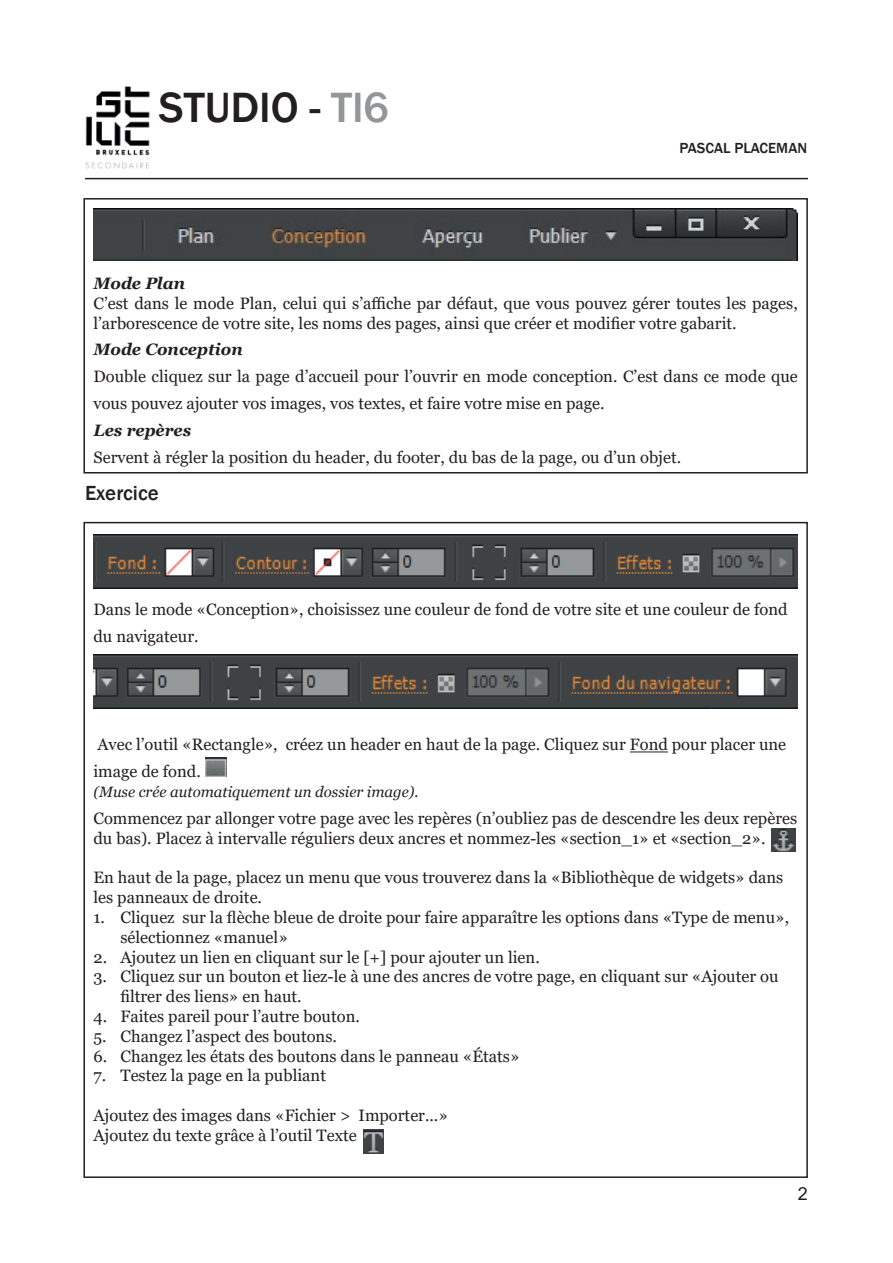
<style>
.page{position:relative;width:893px;height:1263px;background:#fff}
.page>*{position:absolute;margin:0;border:0;box-sizing:border-box;transform-origin:0 0}
.t1{font:500 43.5px "Franklin Gothic";color:#231f20}
.t2{font:500 21px "Franklin Gothic";color:#231f20}
.t3{font:18px "Arial";color:#231f20}
.t4{font:16.5px/19.8px "Georgia";color:#231f20}
.t5{font:italic 700 16.5px "Georgia";color:#231f20}
.t6{font:italic 15px "Georgia";color:#231f20}
.t7{font:500 15px "Franklin Gothic";color:#231f20}
.s1{color:#939598}
</style>
<div class="page">
<img style="left:86px;top:86px;width:64px;height:83px">
<hr style="left:85px;top:178px;width:723px;height:1px;background:#231f20">
<div style="left:83px;top:198px;width:725px;height:275px;border:2px solid #231f20"></div>
<hr style="left:630px;top:751px;width:38px;height:1px;background:#231f20">
<img style="left:93px;top:208px;width:705px;height:53px">
<img style="left:93px;top:535px;width:705px;height:54px">
<img style="left:93px;top:655px;width:705px;height:54px">
<img style="left:205px;top:758px;width:21px;height:19px">
<img style="left:772px;top:829px;width:24px;height:23px">
<img style="left:363px;top:1129px;width:21px;height:24px">
<h1 class="t1" style="left:159px;top:80px;width:232px">STUDIO - <span class="s1">TI6</span></h1>
<p class="t7" style="left:680px;top:139px;width:129px">PASCAL PLACEMAN</p>
<p class="t5" style="left:93px;top:272px;width:93px">Mode Plan</p>
<p class="t4" style="left:93px;top:293px;width:706px">C’est dans le mode Plan, celui qui s’affiche par défaut, que vous pouvez gérer toutes les pages, l’arborescence de votre site, les noms des pages, ainsi que créer et modifier votre gabarit.</p>
<p class="t5" style="left:93px;top:339px;width:151px">Mode Conception</p>
<p class="t4" style="left:93px;top:364px;width:706px;line-height:27px">Double cliquez sur la page d’accueil pour l’ouvrir en mode conception. C’est dans ce mode que vous pouvez ajouter vos images, vos textes, et faire votre mise en page.</p>
<p class="t5" style="left:93px;top:420px;width:99px">Les repères</p>
<p class="t4" style="left:93px;top:448px;width:589px">Servent à régler la position du header, du footer, du bas de la page, ou d’un objet.</p>
<p class="t2" style="left:85px;top:480px;width:75px">Exercice</p>
<p class="t4" style="left:93px;top:597px;width:696px;line-height:27px">Dans le mode «Conception», choisissez une couleur de fond de votre site et une couleur de fond du navigateur.</p>
<p class="t4" style="left:93px;top:732px;width:694px;line-height:27px">Avec l’outil «Rectangle», créez un header en haut de la page. Cliquez sur Fond pour placer une image de fond.</p>
<p class="t6" style="left:93px;top:782px;width:327px">(Muse crée automatiquement un dossier image).</p>
<p class="t4" style="left:93px;top:809px;width:705px">Commencez par allonger votre page avec les repères (n’oubliez pas de descendre les deux repères du bas). Placez à intervalle réguliers deux ancres et nommez-les «section_1» et «section_2».</p>
<p class="t4" style="left:93px;top:868px;width:691px">En haut de la page, placez un menu que vous trouverez dans la «Bibliothèque de widgets» dans les panneaux de droite.</p>
<p class="t4" style="left:120px;top:908px;width:670px;text-indent:-27px">1. Cliquez sur la flèche bleue de droite pour faire apparaître les options dans «Type de menu», sélectionnez «manuel»</p>
<p class="t4" style="left:93px;top:947px;width:448px">2. Ajoutez un lien en cliquant sur le [+] pour ajouter un lien.</p>
<p class="t4" style="left:120px;top:967px;width:660px;text-indent:-27px">3. Cliquez sur un bouton et liez-le à une des ancres de votre page, en cliquant sur «Ajouter ou filtrer des liens» en haut.</p>
<p class="t4" style="left:93px;top:1007px;width:268px">4. Faites pareil pour l’autre bouton.</p>
<p class="t4" style="left:93px;top:1026px;width:245px">5. Changez l’aspect des boutons.</p>
<p class="t4" style="left:93px;top:1046px;width:428px">6. Changez les états des boutons dans le panneau «États»</p>
<p class="t4" style="left:93px;top:1066px;width:234px">7. Testez la page en la publiant</p>
<p class="t4" style="left:93px;top:1106px;width:356px">Ajoutez des images dans «Fichier &gt; Importer...»<br>Ajoutez du texte grâce à l’outil Texte</p>
<p class="t3" style="left:798px;top:1181px;width:12px">2</p>
</div>
